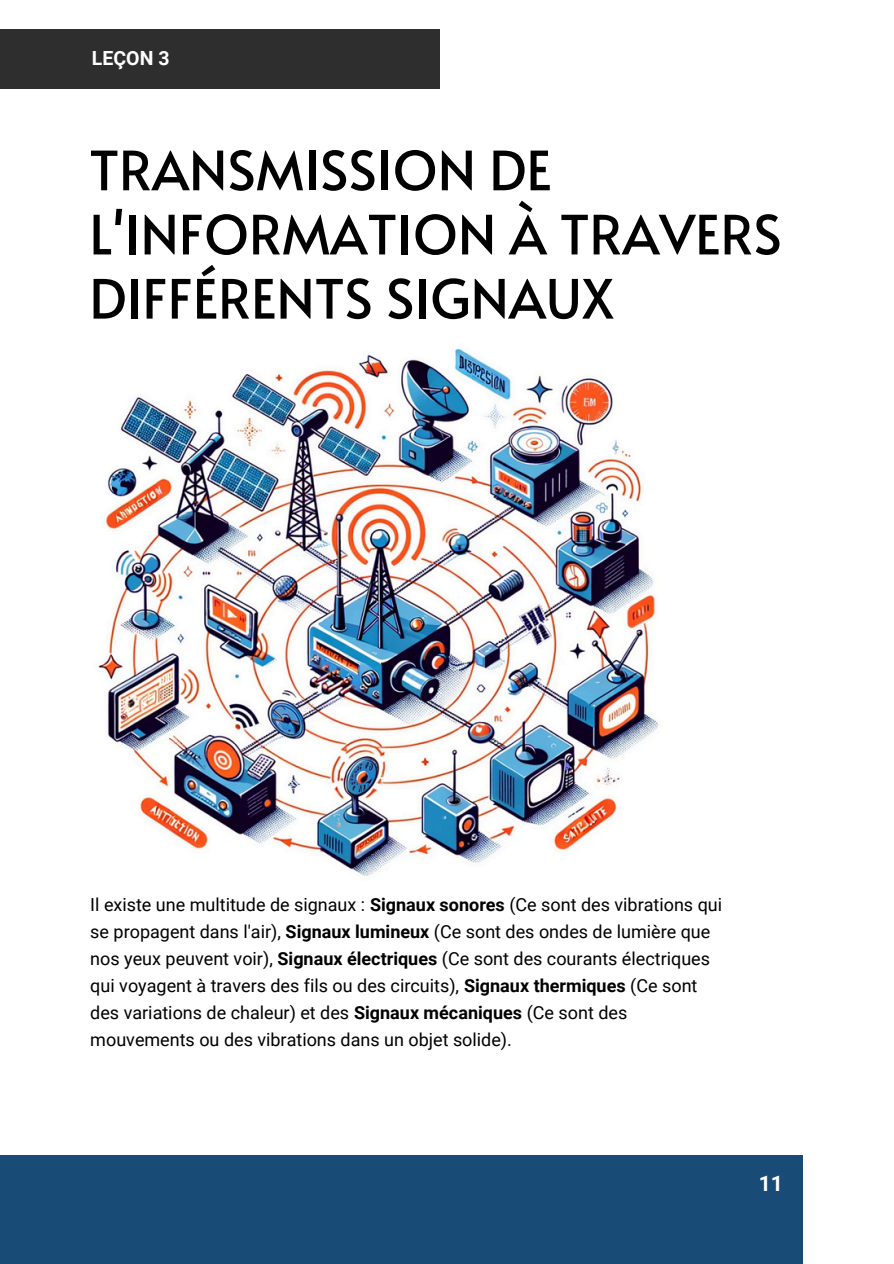
<style>
.page{position:relative;width:894px;height:1264px;background:#fff}
.page>*{position:absolute;margin:0;border:0;box-sizing:border-box;transform-origin:0 0}
.t1{font:54px/64.2px "Alata";color:#000001}
.t2{font:700 21.3px "Roboto";color:#fff}
.t3{font:700 19.5px "Roboto";color:#fff}
.t4{font:18px/27px "Roboto";color:#000001}
.s1{font-weight:700}
</style>
<div class="page">
<div style="left:0;top:1154px;width:802px;height:109px;background:#184b75"></div>
<div style="left:0;top:30px;width:440px;height:59px;background:#2e2e2e"></div>
<img style="left:98px;top:348px;width:561px;height:528px">
<h1 class="t3" style="left:92px;top:46px;width:79px">LEÇON 3</h1>
<h2 class="t1" style="left:89px;top:136px;width:693px">TRANSMISSION DE<br>L'INFORMATION À TRAVERS<br>DIFFÉRENTS SIGNAUX</h2>
<p class="t4" style="left:90px;top:891px;width:633px">Il existe une multitude de signaux : <span class="s1">Signaux sonores</span> (Ce sont des vibrations qui se propagent dans l'air), <span class="s1">Signaux lumineux</span> (Ce sont des ondes de lumière que nos yeux peuvent voir), <span class="s1">Signaux électriques</span> (Ce sont des courants électriques qui voyagent à travers des fils ou des circuits), <span class="s1">Signaux thermiques</span> (Ce sont des variations de chaleur) et des <span class="s1">Signaux mécaniques</span> (Ce sont des mouvements ou des vibrations dans un objet solide).</p>
<p class="t2" style="left:758px;top:1171px;width:26px">11</p>
</div>
